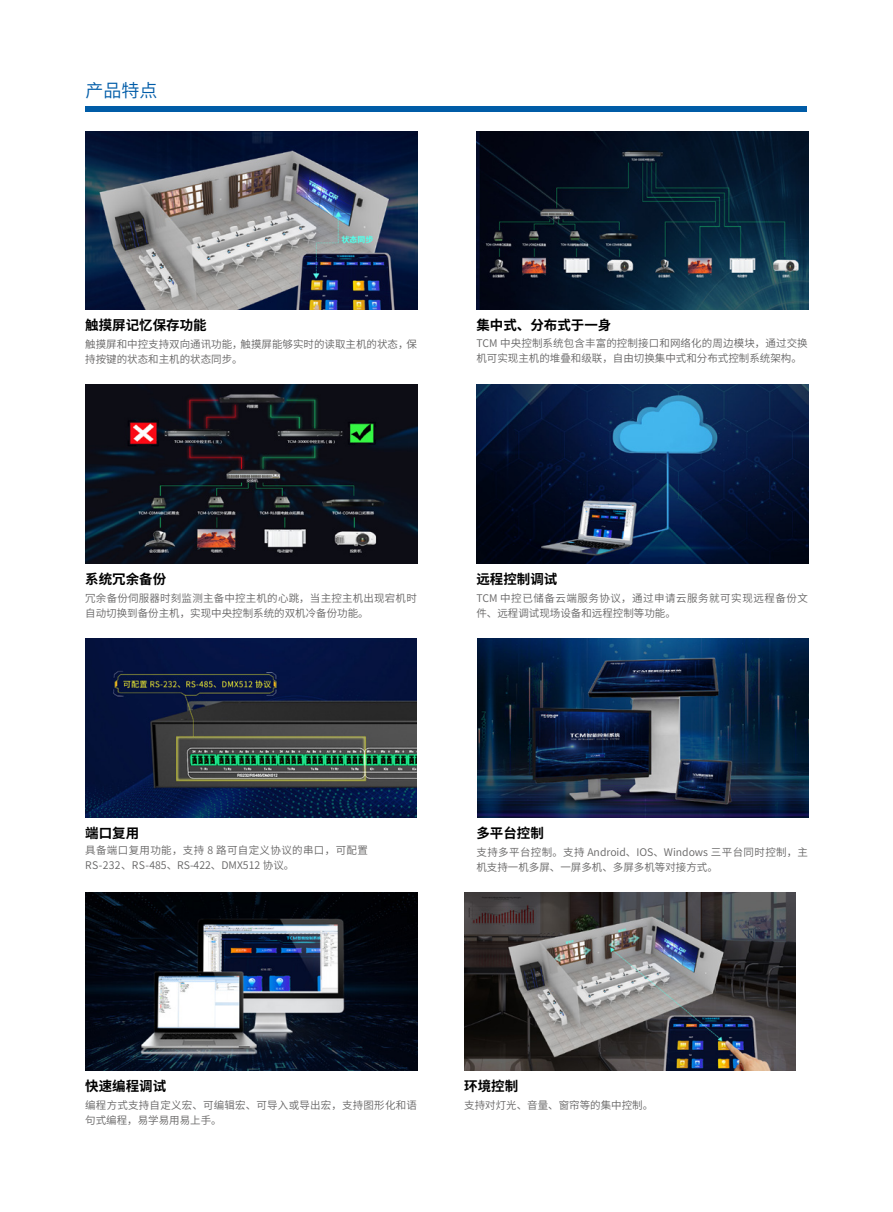
<style>
.page{position:relative;width:893px;height:1212px;background:#fff}
.page>*{position:absolute;margin:0;border:0;box-sizing:border-box;transform-origin:0 0}
.t1{font:18px "Source Han Sans CN";color:#005ca8}
.t2{font:700 13.5px "Source Han Sans CN";color:#000}
.t3{font:10.5px/15px "Source Han Sans CN";color:#656464}
.t4{font:10.5px/15px "Source Han Sans CN";letter-spacing:.02em;color:#656464}
.t5{font:10.5px/15px "Source Han Sans CN";letter-spacing:.035em;color:#656464}
.t6{font:10.5px/15px "Source Han Sans CN";letter-spacing:.05em;color:#656464}
</style>
<div class="page">
<div style="left:85px;top:107px;width:722px;height:5px;background:#005ca7"></div>
<img style="left:86px;top:892px;width:331px;height:179px">
<img style="left:86px;top:131px;width:331px;height:179px">
<img style="left:464px;top:892px;width:332px;height:178px">
<img style="left:476px;top:131px;width:332px;height:179px">
<img style="left:86px;top:385px;width:331px;height:178px">
<img style="left:477px;top:638px;width:332px;height:179px">
<img style="left:85px;top:638px;width:332px;height:179px">
<img style="left:476px;top:385px;width:332px;height:178px">
<h1 class="t1" style="left:85px;top:80px;width:73px">产品特点</h1>
<p class="t2" style="left:85px;top:318px;width:123px">触摸屏记忆保存功能</p>
<p class="t3" style="left:85px;top:337px;width:333px">触摸屏和中控支持双向通讯功能，触摸屏能够实时的读取主机的状态，保持按键的状态和主机的状态同步。</p>
<p class="t2" style="left:476px;top:318px;width:136px">集中式、分布式于一身</p>
<p class="t3" style="left:476px;top:336px;width:333px">TCM 中央控制系统包含丰富的控制接口和网络化的周边模块，通过交换机可实现主机的堆叠和级联，自由切换集中式和分布式控制系统架构。</p>
<p class="t2" style="left:85px;top:571px;width:83px">系统冗余备份</p>
<p class="t4" style="left:85px;top:591px;width:333px">冗余备份伺服器时刻监测主备中控主机的心跳，当主控主机出现宕机时自动切换到备份主机，实现中央控制系统的双机冷备份功能。</p>
<p class="t2" style="left:476px;top:571px;width:82px">远程控制调试</p>
<p class="t6" style="left:476px;top:591px;width:333px">TCM 中控已储备云端服务协议，通过申请云服务就可实现远程备份文件、远程调试现场设备和远程控制等功能。</p>
<p class="t2" style="left:85px;top:825px;width:55px">端口复用</p>
<p class="t5" style="left:85px;top:843px;width:284px">具备端口复用功能，支持 8 路可自定义协议的串口，可配置<br>RS-232、RS-485、RS-422、DMX512 协议。</p>
<p class="t2" style="left:476px;top:825px;width:69px">多平台控制</p>
<p class="t3" style="left:476px;top:844px;width:333px">支持多平台控制。支持 Android、IOS、Windows 三平台同时控制，主机支持一机多屏、一屏多机、多屏多机等对接方式。</p>
<p class="t2" style="left:85px;top:1078px;width:83px">快速编程调试</p>
<p class="t4" style="left:85px;top:1098px;width:333px">编程方式支持自定义宏、可编辑宏、可导入或导出宏，支持图形化和语句式编程，易学易用易上手。</p>
<p class="t2" style="left:464px;top:1078px;width:55px">环境控制</p>
<p class="t3" style="left:464px;top:1098px;width:190px">支持对灯光、音量、窗帘等的集中控制。</p>
</div>
